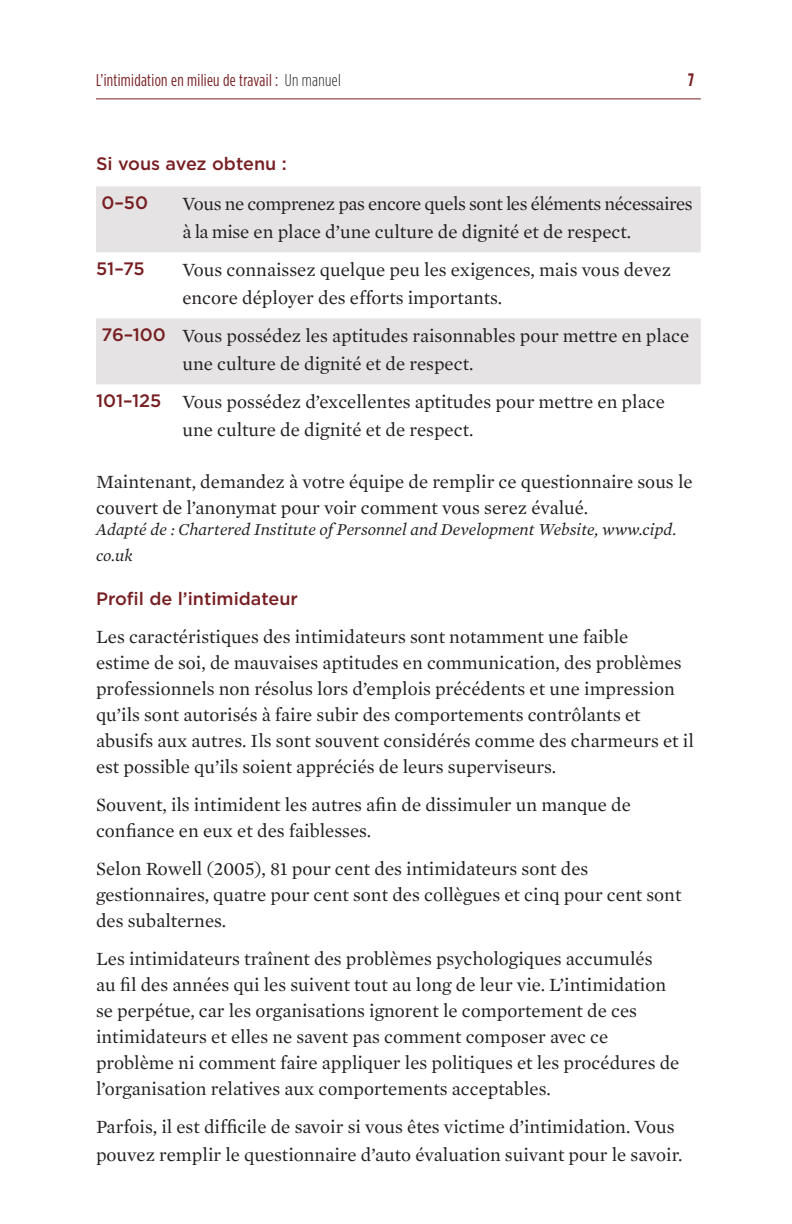
<style>
.page{position:relative;width:792px;height:1224px;background:#fff}
.page>*{position:absolute;margin:0;border:0;box-sizing:border-box;transform-origin:0 0}
.subheading{font:19px/26px "Mercury Text G1";color:#231f20}
.body{font:19px/28px "Mercury Text G1";color:#231f20}
.body-2{font:19px/28px "Mercury Text G1";letter-spacing:-.025em;color:#231f20}
.body-3{font:500 18px "Gotham";color:#771f22}
.subheading-2{font:500 18px "Gotham";color:#771f22}
.t1{font:700 18px "Gotham Condensed";color:#771f22}
.body-4{font:italic 17px/26px "Mercury Text G1";color:#231f20}
.t2{font:17px "Gotham Condensed";letter-spacing:.02em;color:#771f22}
.s1{font-weight:300;color:#231f20}
</style>
<div class="page">
<hr style="left:96px;top:98px;width:605px;height:1px;background:#771f22">
<svg style="left:96px;top:186px;width:605px;height:198px;fill:#e5e3e3"></svg>
<p class="t2" style="left:96px;top:70px;width:246px">L’intimidation en milieu de travail : <span class="s1">Un manuel</span></p>
<p class="t1" style="left:688px;top:69px;width:7px">7</p>
<p class="body-3" style="left:96px;top:153px;width:192px">Si vous avez obtenu :</p>
<p class="body-3" style="left:101px;top:192px;width:48px">0–50</p>
<p class="body-2" style="left:182px;top:189px;width:512px">Vous ne comprenez pas encore quels sont les éléments nécessaires à la mise en place d’une culture de dignité et de respect.</p>
<p class="body-3" style="left:96px;top:258px;width:50px">51–75</p>
<p class="body" style="left:182px;top:255px;width:490px">Vous connaissez quelque peu les exigences, mais vous devez encore déployer des efforts importants.</p>
<p class="body-3" style="left:101px;top:324px;width:66px">76–100</p>
<p class="body" style="left:182px;top:321px;width:508px">Vous possédez les aptitudes raisonnables pour mettre en place une culture de dignité et de respect.</p>
<p class="body-3" style="left:96px;top:390px;width:67px">101–125</p>
<p class="body" style="left:182px;top:387px;width:484px">Vous possédez d’excellentes aptitudes pour mettre en place une culture de dignité et de respect.</p>
<p class="subheading" style="left:96px;top:469px;width:598px">Maintenant, demandez à votre équipe de remplir ce questionnaire sous le couvert de l’anonymat pour voir comment vous serez évalué.</p>
<p class="body-4" style="left:96px;top:516px;width:582px">Adapté de : Chartered Institute of Personnel and Development Website, www.cipd. co.uk</p>
<p class="subheading-2" style="left:96px;top:588px;width:204px">Profil de l’intimidateur</p>
<p class="subheading" style="left:96px;top:623px;width:599px">Les caractéristiques des intimidateurs sont notamment une faible<br>estime de soi, de mauvaises aptitudes en communication, des problèmes professionnels non résolus lors d’emplois précédents et une impression qu’ils sont autorisés à faire subir des comportements contrôlants et abusifs aux autres. Ils sont souvent considérés comme des charmeurs et il est possible qu’ils soient appréciés de leurs superviseurs.</p>
<p class="subheading" style="left:96px;top:791px;width:537px">Souvent, ils intimident les autres afin de dissimuler un manque de confiance en eux et des faiblesses.</p>
<p class="subheading" style="left:96px;top:855px;width:587px">Selon Rowell (2005), 81 pour cent des intimidateurs sont des gestionnaires, quatre pour cent sont des collègues et cinq pour cent sont des subalternes.</p>
<p class="subheading" style="left:96px;top:945px;width:585px">Les intimidateurs traînent des problèmes psychologiques accumulés<br>au fil des années qui les suivent tout au long de leur vie. L’intimidation se perpétue, car les organisations ignorent le comportement de ces intimidateurs et elles ne savent pas comment composer avec ce problème ni comment faire appliquer les politiques et les procédures de l’organisation relatives aux comportements acceptables.</p>
<p class="subheading" style="left:96px;top:1112px;width:588px;line-height:28px">Parfois, il est difficile de savoir si vous êtes victime d’intimidation. Vous pouvez remplir le questionnaire d’auto évaluation suivant pour le savoir.</p>
</div>
